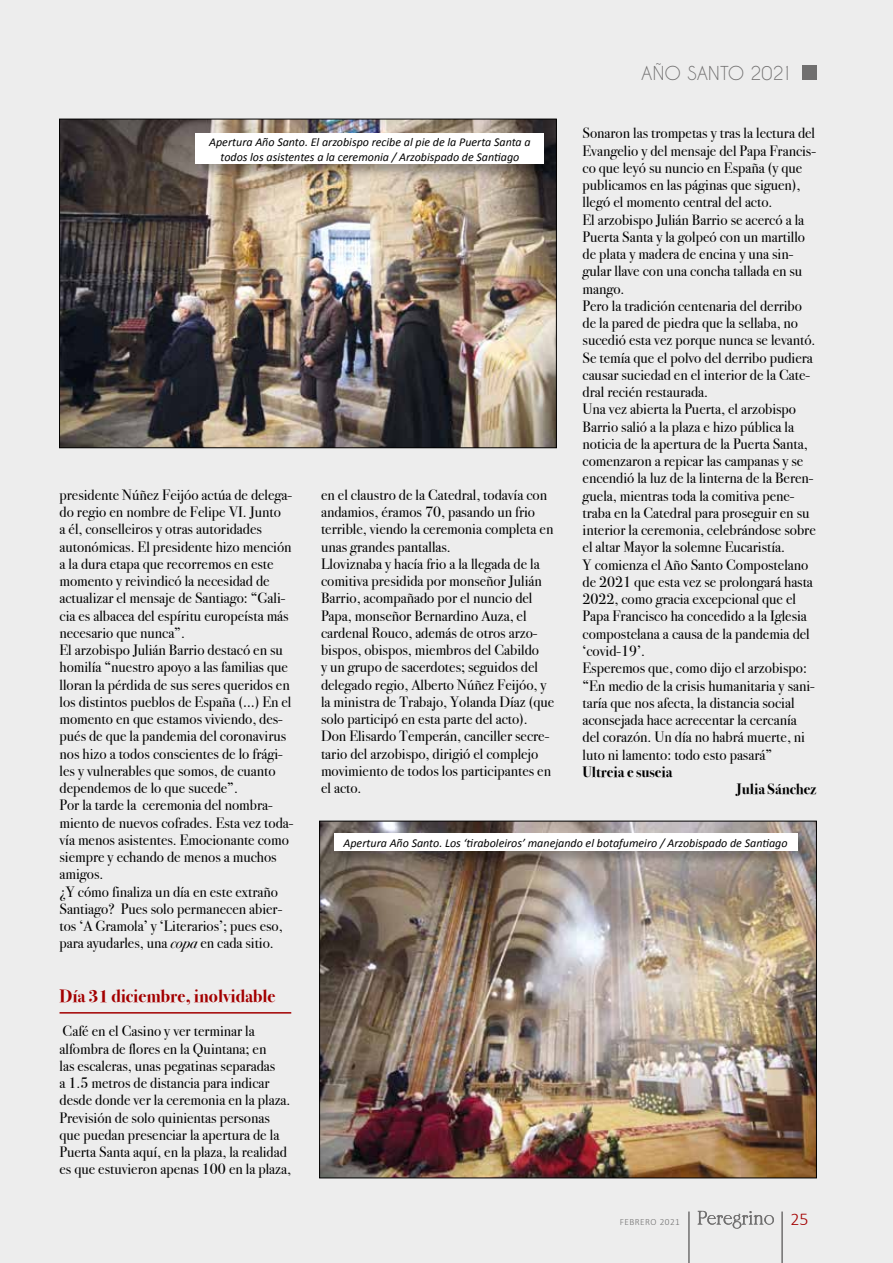
<style>
.page{position:relative;width:893px;height:1263px;background:#ededed}
.page>*{position:absolute;margin:0;border:0;box-sizing:border-box;transform-origin:0 0}
.t1{font:700 18px "Bodoni Svty Two ITCTT";color:#a30000}
.t2{font:18px "Caviar Dreams";letter-spacing:.01em;color:#706f6f}
.t3{font:300 18px "Calibri";color:#a30000}
.t4{font:15px/17.2px "Bodoni Svty Two ITCTT";color:#000}
.t5{font:700 15px "Bodoni Svty Two ITCTT";color:#000}
.t6{font:italic 12px/14.4px "Calibri";color:#000;text-align:center}
.t7{font:300 9.45px "Calibri";letter-spacing:.05em;color:#706f6f}
.s1{font-style:italic}
</style>
<div class="page">
<div style="left:801px;top:65px;width:15px;height:15px;background:#706f6f"></div>
<hr style="left:688px;top:1211px;width:2px;height:52px;background:#706f6f">
<hr style="left:781px;top:1211px;width:2px;height:52px;background:#706f6f">
<svg style="left:697px;top:1211px;width:77px;height:18px"></svg>
<img style="left:61px;top:121px;width:494px;height:325px">
<img style="left:321px;top:823px;width:494px;height:353px">
<div style="left:195px;top:132px;width:365px;height:48px;background:#000;opacity:.3"></div>
<div style="left:196px;top:133px;width:348px;height:31px;background:#fff"></div>
<div style="left:333px;top:833px;width:480px;height:33px;background:#000;opacity:.3"></div>
<div style="left:334px;top:833px;width:463px;height:17px;background:#fff"></div>
<hr style="left:60px;top:1012px;width:231px;height:1px;background:#a30000">
<p class="t2" style="left:641px;top:63px;width:153px">AÑO SANTO 2021</p>
<p class="t4" style="left:583px;top:123px;width:235px">Sonaron las trompetas y tras la lectura del Evangelio y del mensaje del Papa Francis&shy;co que leyó su nuncio en España (y que publicamos en las páginas que siguen), llegó el momento central del acto.<br>El arzobispo Julián Barrio se acercó a la Puerta Santa y la golpeó con un martillo de plata y madera de encina y una sin&shy;gular llave con una concha tallada en su mango.<br>Pero la tradición centenaria del derribo de la pared de piedra que la sellaba, no sucedió esta vez porque nunca se levantó.<br>Se temía que el polvo del derribo pudiera causar suciedad en el interior de la Cate&shy;dral recién restaurada.<br>Una vez abierta la Puerta, el arzobispo Barrio salió a la plaza e hizo pública la noticia de la apertura de la Puerta Santa, comenzaron a repicar las campanas y se encendió la luz de la linterna de la Beren&shy;guela, mientras toda la comitiva pene&shy;traba en la Catedral para proseguir en su interior la ceremonia, celebrándose sobre el altar Mayor la solemne Eucaristía.<br>Y comienza el Año Santo Compostelano de 2021 que esta vez se prolongará hasta 2022, como gracia excepcional que el Papa Francisco ha concedido a la Iglesia compostelana a causa de la pandemia del ‘covid-19’.<br>Esperemos que, como dijo el arzobispo: “En medio de la crisis humanitaria y sani&shy;taría que nos afecta, la distancia social aconsejada hace acrecentar la cercanía del corazón. Un día no habrá muerte, ni luto ni lamento: todo esto pasará”</p>
<p class="t5" style="left:583px;top:759px;width:91px">Ultreia e suseia</p>
<p class="t5" style="left:735px;top:776px;width:83px">Julia Sánchez</p>
<p class="t6" style="left:209px;top:135px;width:323px">Apertura Año Santo. El arzobispo recibe al pie de la Puerta Santa a todos los asistentes a la ceremonia / Arzobispado de Santiago</p>
<p class="t4" style="left:60px;top:485px;width:235px">presidente Núñez Feijóo actúa de delega&shy;do regio en nombre de Felipe VI. Junto<br>a él, conselleiros y otras autoridades autonómicas. El presidente hizo mención a la dura etapa que recorremos en este momento y reivindicó la necesidad de actualizar el mensaje de Santiago: “Gali&shy;cia es albacea del espíritu europeísta más necesario que nunca”.<br>El arzobispo Julián Barrio destacó en su homilía “nuestro apoyo a las familias que lloran la pérdida de sus seres queridos en los distintos pueblos de España (…) En el momento en que estamos viviendo, des&shy;pués de que la pandemia del coronavirus nos hizo a todos conscientes de lo frági&shy;les y vulnerables que somos, de cuanto dependemos de lo que sucede”.<br>Por la tarde la ceremonia del nombra&shy;miento de nuevos cofrades. Esta vez toda&shy;vía menos asistentes. Emocionante como siempre y echando de menos a muchos amigos.<br>¿Y cómo finaliza un día en este extraño Santiago? Pues solo permanecen abier&shy;tos ‘A Gramola’ y ‘Literarios’; pues eso, para ayudarles, una <span class="s1">copa</span> en cada sitio.</p>
<p class="t1" style="left:60px;top:981px;width:217px">Día 31 diciembre, inolvidable</p>
<p class="t4" style="left:60px;top:1021px;width:233px">Café en el Casino y ver terminar la alfombra de flores en la Quintana; en<br>las escaleras, unas pegatinas separadas<br>a 1.5 metros de distancia para indicar desde donde ver la ceremonia en la plaza.<br>Previsión de solo quinientas personas que puedan presenciar la apertura de la Puerta Santa aquí, en la plaza, la realidad es que estuvieron apenas 100 en la plaza,</p>
<p class="t4" style="left:321px;top:485px;width:235px">en el claustro de la Catedral, todavía con andamios, éramos 70, pasando un frio terrible, viendo la ceremonia completa en unas grandes pantallas.<br>Lloviznaba y hacía frio a la llegada de la comitiva presidida por monseñor Julián Barrio, acompañado por el nuncio del Papa, monseñor Bernardino Auza, el cardenal Rouco, además de otros arzo&shy;bispos, obispos, miembros del Cabildo<br>y un grupo de sacerdotes; seguidos del delegado regio, Alberto Núñez Feijóo, y la ministra de Trabajo, Yolanda Díaz (que solo participó en esta parte del acto).<br>Don Elisardo Temperán, canciller secre&shy;tario del arzobispo, dirigió el complejo movimiento de todos los participantes en el acto.</p>
<p class="t6" style="left:343px;top:835px;width:446px">Apertura Año Santo. Los ‘tiraboleiros’ manejando el botafumeiro / Arzobispado de Santiago</p>
<p class="t7" style="left:620px;top:1215px;width:62px">FEBRERO 2021</p>
<p class="t3" style="left:790px;top:1208px;width:20px">25</p>
</div>
